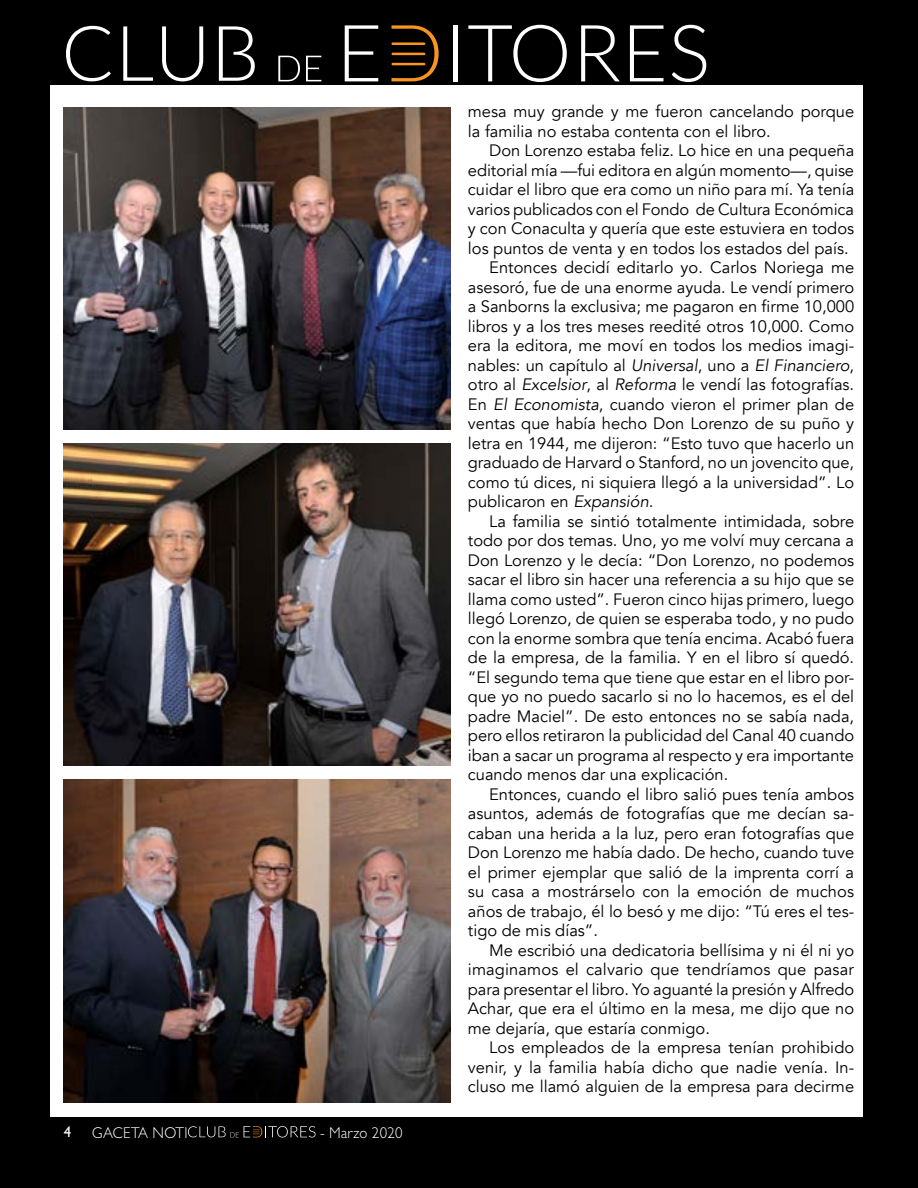
<style>
.page{position:relative;width:918px;height:1188px;background:#000}
.page>*{position:absolute;margin:0;border:0;box-sizing:border-box;transform-origin:0 0}
.t1{font:16.5px/19.5px "Avenir";color:#000}
.t2{font:300 15.6px "Gill Sans";letter-spacing:.025em;color:#fff;scale:.95 1}
.t3{font:500 15.6px "Gill Sans";color:#fff;scale:.95 1}
.s1{font-style:italic}
</style>
<div class="page">
<svg style="left:345px;top:25px;width:33px;height:56px"></svg>
<hr style="left:453px;top:25px;width:4px;height:56px;background:#fff">
<svg style="left:468px;top:25px;width:99px;height:57px"></svg>
<svg style="left:581px;top:25px;width:39px;height:56px"></svg>
<svg style="left:630px;top:25px;width:33px;height:56px"></svg>
<svg style="left:672px;top:25px;width:34px;height:57px"></svg>
<svg style="left:391px;top:25px;width:48px;height:56px"></svg>
<svg style="left:66px;top:26px;width:45px;height:55px"></svg>
<svg style="left:123px;top:26px;width:30px;height:55px"></svg>
<svg style="left:162px;top:26px;width:41px;height:55px"></svg>
<svg style="left:278px;top:56px;width:22px;height:25px"></svg>
<svg style="left:306px;top:56px;width:15px;height:25px"></svg>
<svg style="left:219px;top:26px;width:36px;height:55px"></svg>
<div style="left:50px;top:85px;width:813px;height:1032px;background:#fff"></div>
<svg style="left:188px;top:1126px;width:128px;height:12px"></svg>
<img style="left:64px;top:443px;width:386px;height:323px">
<img style="left:64px;top:779px;width:386px;height:324px">
<img style="left:64px;top:107px;width:386px;height:323px">
<p class="t3" style="left:64px;top:1123px;width:9px">4</p>
<p class="t2" style="left:92px;top:1123px;width:102px">GACETA NOTI</p>
<p class="t2" style="left:320px;top:1123px;width:89px">- Marzo 2020</p>
<p class="t1" style="left:468px;top:102px;width:388px">mesa muy grande y me fueron cancelando porque la familia no estaba contenta con el libro.</p>
<p class="t1" style="left:489px;top:141px;width:367px">Don Lorenzo estaba feliz. Lo hice en una pequeña</p>
<p class="t1" style="left:468px;top:160px;width:388px">editorial mía —fui editora en algún momento—, quise</p>
<p class="t1" style="left:468px;top:180px;width:388px">cuidar el libro que era como un niño para mí. Ya tenía</p>
<p class="t1" style="left:468px;top:199px;width:388px">varios publicados con el Fondo de Cultura Económica</p>
<p class="t1" style="left:468px;top:219px;width:388px">y con Conaculta y quería que este estuviera en todos</p>
<p class="t1" style="left:468px;top:238px;width:382px">los puntos de venta y en todos los estados del país.</p>
<p class="t1" style="left:489px;top:258px;width:367px">Entonces decidí editarlo yo. Carlos Noriega me</p>
<p class="t1" style="left:468px;top:277px;width:388px">asesoró, fue de una enorme ayuda. Le vendí primero</p>
<p class="t1" style="left:468px;top:297px;width:388px">a Sanborns la exclusiva; me pagaron en firme 10,000</p>
<p class="t1" style="left:468px;top:316px;width:388px">libros y a los tres meses reedité otros 10,000. Como</p>
<p class="t1" style="left:468px;top:336px;width:388px">era la editora, me moví en todos los medios imagi-</p>
<p class="t1" style="left:468px;top:355px;width:388px">nables: un capítulo al <span class="s1">Universal</span>, uno a <span class="s1">El Financiero</span>,</p>
<p class="t1" style="left:468px;top:375px;width:388px">otro al <span class="s1">Excelsior</span>, al <span class="s1">Reforma</span> le vendí las fotografías.</p>
<p class="t1" style="left:468px;top:394px;width:388px">En <span class="s1">El Economista</span>, cuando vieron el primer plan de</p>
<p class="t1" style="left:468px;top:414px;width:388px">ventas que había hecho Don Lorenzo de su puño y</p>
<p class="t1" style="left:468px;top:433px;width:388px">letra en 1944, me dijeron: “Esto tuvo que hacerlo un</p>
<p class="t1" style="left:468px;top:453px;width:388px">graduado de Harvard o Stanford, no un jovencito que,</p>
<p class="t1" style="left:468px;top:472px;width:388px">como tú dices, ni siquiera llegó a la universidad”. Lo</p>
<p class="t1" style="left:468px;top:492px;width:187px">publicaron en <span class="s1">Expansión.</span></p>
<p class="t1" style="left:489px;top:511px;width:367px">La familia se sintió totalmente intimidada, sobre</p>
<p class="t1" style="left:468px;top:531px;width:388px">todo por dos temas. Uno, yo me volví muy cercana a</p>
<p class="t1" style="left:468px;top:550px;width:388px">Don Lorenzo y le decía: “Don Lorenzo, no podemos</p>
<p class="t1" style="left:468px;top:570px;width:388px">sacar el libro sin hacer una referencia a su hijo que se</p>
<p class="t1" style="left:468px;top:589px;width:388px">llama como usted”. Fueron cinco hijas primero, luego</p>
<p class="t1" style="left:468px;top:609px;width:388px">llegó Lorenzo, de quien se esperaba todo, y no pudo</p>
<p class="t1" style="left:468px;top:628px;width:388px">con la enorme sombra que tenía encima. Acabó fuera</p>
<p class="t1" style="left:468px;top:648px;width:388px">de la empresa, de la familia. Y en el libro sí quedó.</p>
<p class="t1" style="left:468px;top:667px;width:388px">“El segundo tema que tiene que estar en el libro por-</p>
<p class="t1" style="left:468px;top:687px;width:388px">que yo no puedo sacarlo si no lo hacemos, es el del</p>
<p class="t1" style="left:468px;top:706px;width:388px">padre Maciel”. De esto entonces no se sabía nada,</p>
<p class="t1" style="left:468px;top:726px;width:388px">pero ellos retiraron la publicidad del Canal 40 cuando</p>
<p class="t1" style="left:468px;top:745px;width:388px">iban a sacar un programa al respecto y era importante</p>
<p class="t1" style="left:468px;top:765px;width:262px">cuando menos dar una explicación.</p>
<p class="t1" style="left:489px;top:784px;width:367px">Entonces, cuando el libro salió pues tenía ambos</p>
<p class="t1" style="left:468px;top:804px;width:388px">asuntos, además de fotografías que me decían sa-</p>
<p class="t1" style="left:468px;top:823px;width:388px">caban una herida a la luz, pero eran fotografías que</p>
<p class="t1" style="left:468px;top:843px;width:388px">Don Lorenzo me había dado. De hecho, cuando tuve</p>
<p class="t1" style="left:468px;top:862px;width:388px">el primer ejemplar que salió de la imprenta corrí a</p>
<p class="t1" style="left:468px;top:882px;width:388px">su casa a mostrárselo con la emoción de muchos</p>
<p class="t1" style="left:468px;top:901px;width:388px">años de trabajo, él lo besó y me dijo: “Tú eres el tes-</p>
<p class="t1" style="left:468px;top:921px;width:132px">tigo de mis días”.</p>
<p class="t1" style="left:489px;top:940px;width:367px">Me escribió una dedicatoria bellísima y ni él ni yo</p>
<p class="t1" style="left:468px;top:960px;width:388px">imaginamos el calvario que tendríamos que pasar</p>
<p class="t1" style="left:468px;top:980px;width:388px">para presentar el libro. Yo aguanté la presión y Alfredo</p>
<p class="t1" style="left:468px;top:999px;width:388px">Achar, que era el último en la mesa, me dijo que no</p>
<p class="t1" style="left:468px;top:1019px;width:244px">me dejaría, que estaría conmigo.</p>
<p class="t1" style="left:489px;top:1038px;width:367px">Los empleados de la empresa tenían prohibido</p>
<p class="t1" style="left:468px;top:1058px;width:388px">venir, y la familia había dicho que nadie venía. In-</p>
<p class="t1" style="left:468px;top:1077px;width:388px">cluso me llamó alguien de la empresa para decirme</p>
</div>
